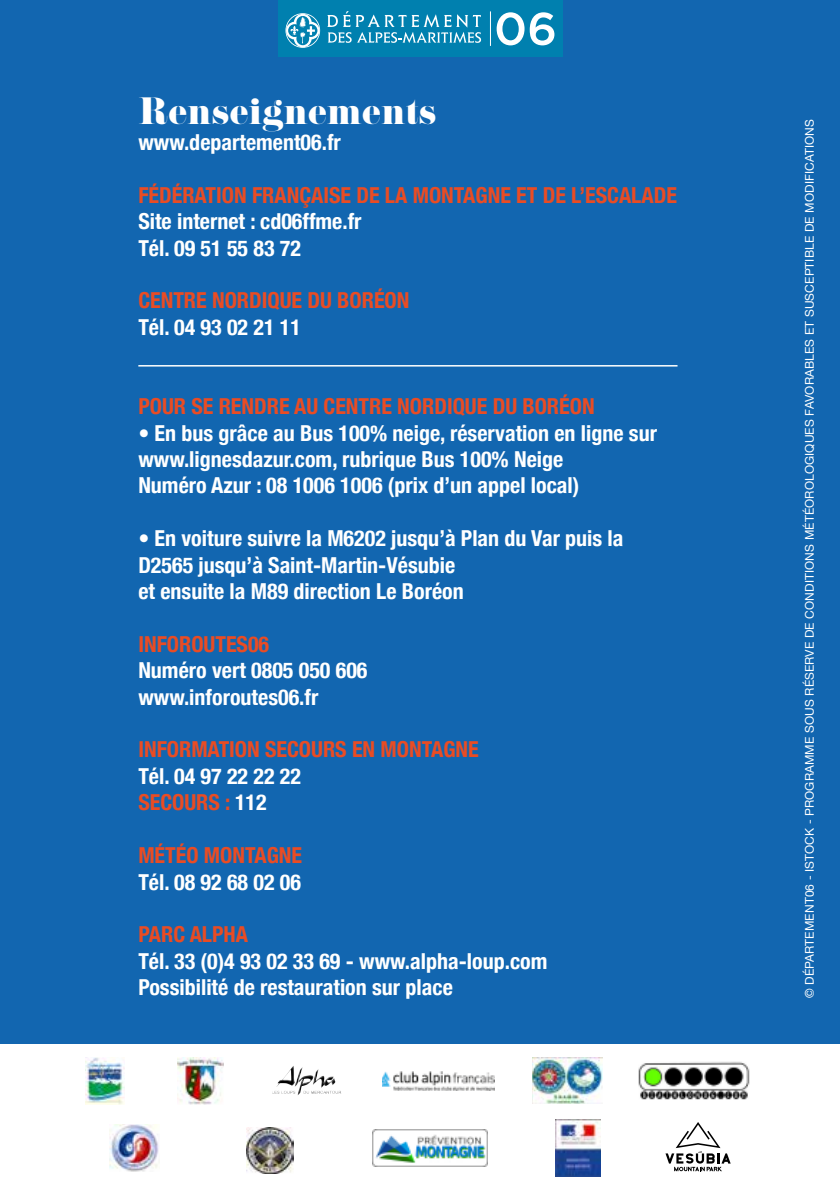
<style>
.page{position:relative;width:840px;height:1191px;background:#fff}
.page>*{position:absolute;margin:0;border:0;box-sizing:border-box;transform-origin:0 0}
.t1{font:34px "Pistilli";color:#fff}
.t2{font:700 condensed 22px/26.4px "Helvetica Neue";color:#fff}
.t3{font:700 condensed 22px "Helvetica Neue";color:#e94c24}
.t4{font:12px "Helvetica Neue";letter-spacing:.01em;color:#fff}
.s1{color:#e94c24}
</style>
<div class="page">
<div style="left:0;top:0;width:839px;height:1043px;background:#1266b0"></div>
<img style="left:86px;top:1057px;width:38px;height:47px">
<img style="left:177px;top:1057px;width:47px;height:47px">
<svg style="left:287px;top:1066px;width:6px;height:8px"></svg>
<img style="left:382px;top:1071px;width:112px;height:19px">
<img style="left:532px;top:1057px;width:70px;height:47px">
<img style="left:109px;top:1124px;width:50px;height:47px">
<img style="left:246px;top:1127px;width:47px;height:46px">
<hr style="left:138px;top:365px;width:539px;height:1px;background:#fff">
<div style="left:278px;top:0;width:283px;height:56px;background:#0080af"></div>
<hr style="left:489px;top:11px;width:1px;height:35px;background:#fff">
<svg style="left:496px;top:12px;width:58px;height:33px"></svg>
<svg style="left:327px;top:11px;width:154px;height:32px"></svg>
<svg style="left:285px;top:13px;width:35px;height:35px"></svg>
<img style="left:372px;top:1129px;width:115px;height:37px">
<img style="left:555px;top:1119px;width:45px;height:57px">
<img style="left:638px;top:1061px;width:112px;height:39px">
<svg style="left:665px;top:1122px;width:65px;height:49px"></svg>
<h1 class="t1" style="left:138px;top:89px;width:300px">Renseignements</h1>
<p class="t2" style="left:138px;top:127px;width:204px">www.departement06.fr</p>
<p class="t3" style="left:138px;top:177px;width:539px">FÉDÉRATION FRANÇAISE DE LA MONTAGNE ET DE L’ESCALADE</p>
<p class="t2" style="left:138px;top:207px;width:225px">Site internet : cd06ffme.fr<br>Tél. 09 51 55 83 72</p>
<p class="t3" style="left:138px;top:282px;width:272px">CENTRE NORDIQUE DU BORÉON</p>
<p class="t2" style="left:138px;top:312px;width:164px">Tél. 04 93 02 21 11</p>
<p class="t3" style="left:138px;top:388px;width:457px">POUR SE RENDRE AU CENTRE NORDIQUE DU BORÉON</p>
<p class="t2" style="left:138px;top:418px;width:520px">• En bus grâce au Bus 100% neige, réservation en ligne sur www.lignesdazur.com, rubrique Bus 100% Neige<br>Numéro Azur : 08 1006 1006 (prix d’un appel local)</p>
<p class="t2" style="left:138px;top:523px;width:486px">• En voiture suivre la M6202 jusqu’à Plan du Var puis la<br>D2565 jusqu’à Saint-Martin-Vésubie<br>et ensuite la M89 direction Le Boréon</p>
<p class="t3" style="left:138px;top:625px;width:132px">INFOROUTES06</p>
<p class="t2" style="left:138px;top:655px;width:230px">Numéro vert 0805 050 606 www.inforoutes06.fr</p>
<p class="t3" style="left:138px;top:731px;width:342px">INFORMATION SECOURS EN MONTAGNE</p>
<p class="t2" style="left:138px;top:761px;width:164px">Tél. 04 97 22 22 22<br><span class="s1">SECOURS :</span> 112</p>
<p class="t3" style="left:138px;top:837px;width:165px">MÉTÉO MONTAGNE</p>
<p class="t2" style="left:138px;top:867px;width:164px">Tél. 08 92 68 02 06</p>
<p class="t3" style="left:138px;top:916px;width:111px">PARC ALPHA</p>
<p class="t2" style="left:138px;top:946px;width:410px">Tél. 33 (0)4 93 02 33 69 - www.alpha-loup.com<br>Possibilité de restauration sur place</p>
<p class="t4" style="left:800px;top:998px;width:880px;rotate:-90deg">© DÉPARTEMENT06 - ISTOCK - PROGRAMME SOUS RÉSERVE DE CONDITIONS MÉTÉOROLOGIQUES FAVORABLES ET SUSCEPTIBLE DE MODIFICATIONS</p>
</div>
